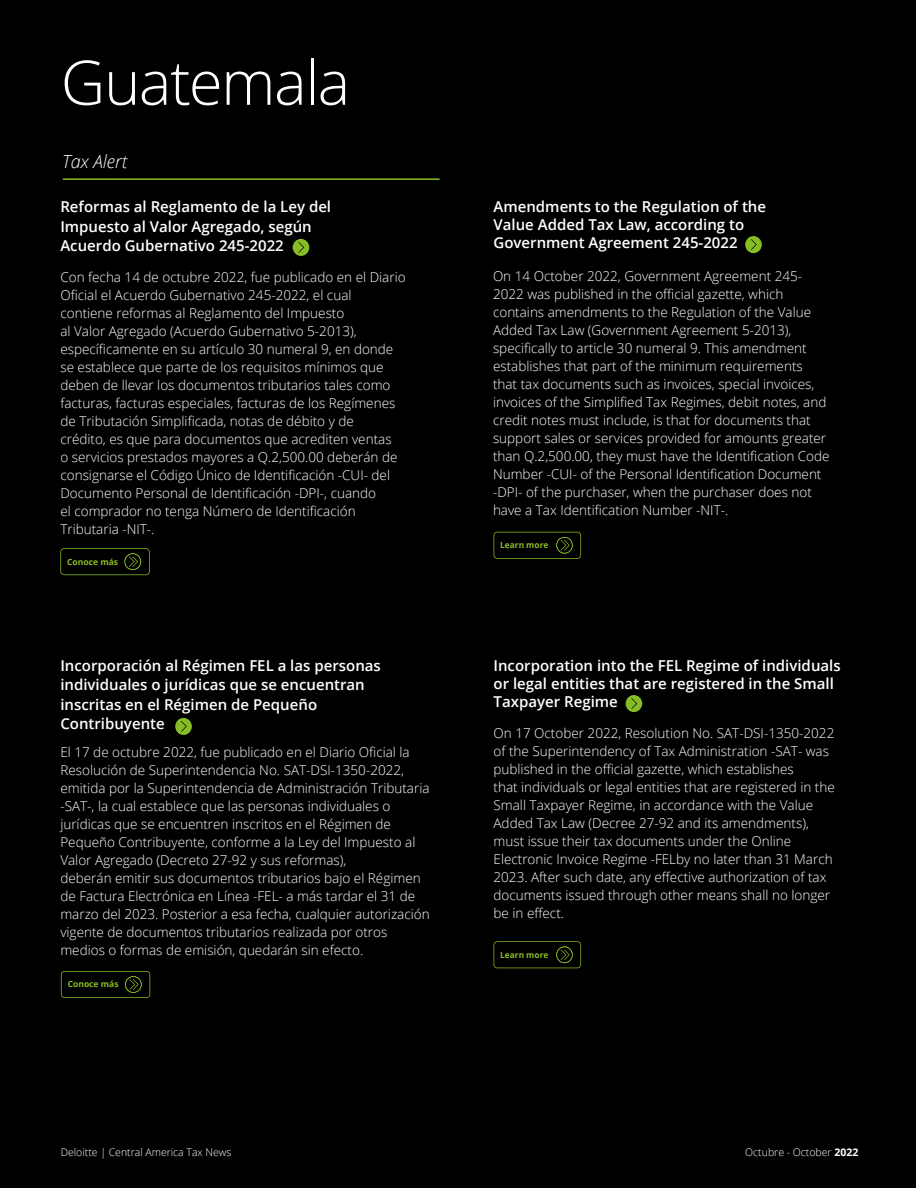
<style>
.page{position:relative;width:918px;height:1188px;background:#fff}
.page>*{position:absolute;margin:0;border:0;box-sizing:border-box;transform-origin:0 0}
.t1{font:300 61.5px "Open Sans";letter-spacing:-.025em;color:#fff}
.t2{font:italic 300 18px "Open Sans";color:#fff}
.t3{font:600 15px/19.5px "Open Sans";color:#fff}
.t4{font:300 13.5px/18px "Open Sans";color:#fff}
.t5{font:300 10.5px "Open Sans";color:#fff}
.t6{font:700 8.55px "Open Sans";color:#8abd24}
.s1{font-weight:700}
</style>
<div class="page">
<div style="left:0;top:0;width:916px;height:1188px;background:#000"></div>
<hr style="left:63px;top:178px;width:377px;height:2px;background:#86bc25">
<svg style="left:175px;top:718px;width:17px;height:17px"></svg>
<svg style="left:745px;top:236px;width:17px;height:17px"></svg>
<svg style="left:293px;top:239px;width:16px;height:17px"></svg>
<svg style="left:494px;top:532px;width:87px;height:27px"></svg>
<svg style="left:60px;top:548px;width:90px;height:27px"></svg>
<svg style="left:494px;top:941px;width:87px;height:27px"></svg>
<svg style="left:61px;top:971px;width:89px;height:27px"></svg>
<svg style="left:626px;top:695px;width:16px;height:17px"></svg>
<h1 class="t1" style="left:61px;top:40px;width:291px">Guatemala</h1>
<h2 class="t2" style="left:62px;top:149px;width:67px">Tax Alert</h2>
<p class="t3" style="left:60px;top:197px;width:272px">Reformas al Reglamento de la Ley del<br>Impuesto al Valor Agregado, según<br>Acuerdo Gubernativo 245-2022</p>
<p class="t4" style="left:60px;top:267px;width:347px">Con fecha 14 de octubre 2022, fue publicado en el Diario Oficial el Acuerdo Gubernativo 245-2022, el cual contiene reformas al Reglamento del Impuesto<br>al Valor Agregado (Acuerdo Gubernativo 5-2013), específicamente en su artículo 30 numeral 9, en donde se establece que parte de los requisitos mínimos que deben de llevar los documentos tributarios tales como facturas, facturas especiales, facturas de los Regímenes de Tributación Simplificada, notas de débito y de<br>crédito, es que para documentos que acrediten ventas<br>o servicios prestados mayores a Q.2,500.00 deberán de consignarse el Código Único de Identificación -CUI- del Documento Personal de Identificación -DPI-, cuando<br>el comprador no tenga Número de Identificación Tributaria -NIT-.</p>
<p class="t6" style="left:67px;top:556px;width:52px">Conoce más</p>
<p class="t3" style="left:60px;top:655px;width:322px">Incorporación al Régimen FEL a las personas individuales o jurídicas que se encuentran inscritas en el Régimen de Pequeño Contribuyente</p>
<p class="t4" style="left:60px;top:743px;width:371px">El 17 de octubre 2022, fue publicado en el Diario Oficial la Resolución de Superintendencia No. SAT-DSI-1350-2022, emitida por la Superintendencia de Administración Tributaria -SAT-, la cual establece que las personas individuales o jurídicas que se encuentren inscritos en el Régimen de Pequeño Contribuyente, conforme a la Ley del Impuesto al Valor Agregado (Decreto 27-92 y sus reformas),<br>deberán emitir sus documentos tributarios bajo el Régimen de Factura Electrónica en Línea -FEL- a más tardar el 31 de marzo del 2023. Posterior a esa fecha, cualquier autorización vigente de documentos tributarios realizada por otros medios o formas de emisión, quedarán sin efecto.</p>
<p class="t6" style="left:68px;top:978px;width:52px">Conoce más</p>
<p class="t5" style="left:61px;top:1145px;width:172px">Deloitte | Central America Tax News</p>
<p class="t3" style="left:494px;top:198px;width:274px;line-height:18px">Amendments to the Regulation of the<br>Value Added Tax Law, according to<br>Government Agreement 245-2022</p>
<p class="t4" style="left:493px;top:267px;width:338px">On 14 October 2022, Government Agreement 245- 2022 was published in the official gazette, which contains amendments to the Regulation of the Value Added Tax Law (Government Agreement 5-2013), specifically to article 30 numeral 9. This amendment establishes that part of the minimum requirements that tax documents such as invoices, special invoices, invoices of the Simplified Tax Regimes, debit notes, and credit notes must include, is that for documents that support sales or services provided for amounts greater than Q.2,500.00, they must have the Identification Code Number -CUI- of the Personal Identification Document -DPI- of the purchaser, when the purchaser does not have a Tax Identification Number -NIT-.</p>
<p class="t6" style="left:500px;top:539px;width:50px">Learn more</p>
<p class="t3" style="left:494px;top:656px;width:349px;line-height:18px">Incorporation into the FEL Regime of individuals or legal entities that are registered in the Small<br>Taxpayer Regime</p>
<p class="t4" style="left:494px;top:723px;width:343px">On 17 October 2022, Resolution No. SAT-DSI-1350-2022 of the Superintendency of Tax Administration -SAT- was published in the official gazette, which establishes<br>that individuals or legal entities that are registered in the Small Taxpayer Regime, in accordance with the Value Added Tax Law (Decree 27-92 and its amendments), must issue their tax documents under the Online Electronic Invoice Regime -FELby no later than 31 March 2023. After such date, any effective authorization of tax documents issued through other means shall no longer be in effect.</p>
<p class="t6" style="left:500px;top:949px;width:50px">Learn more</p>
<p class="t5" style="left:745px;top:1145px;width:115px">Octubre - October <span class="s1">2022</span></p>
</div>
